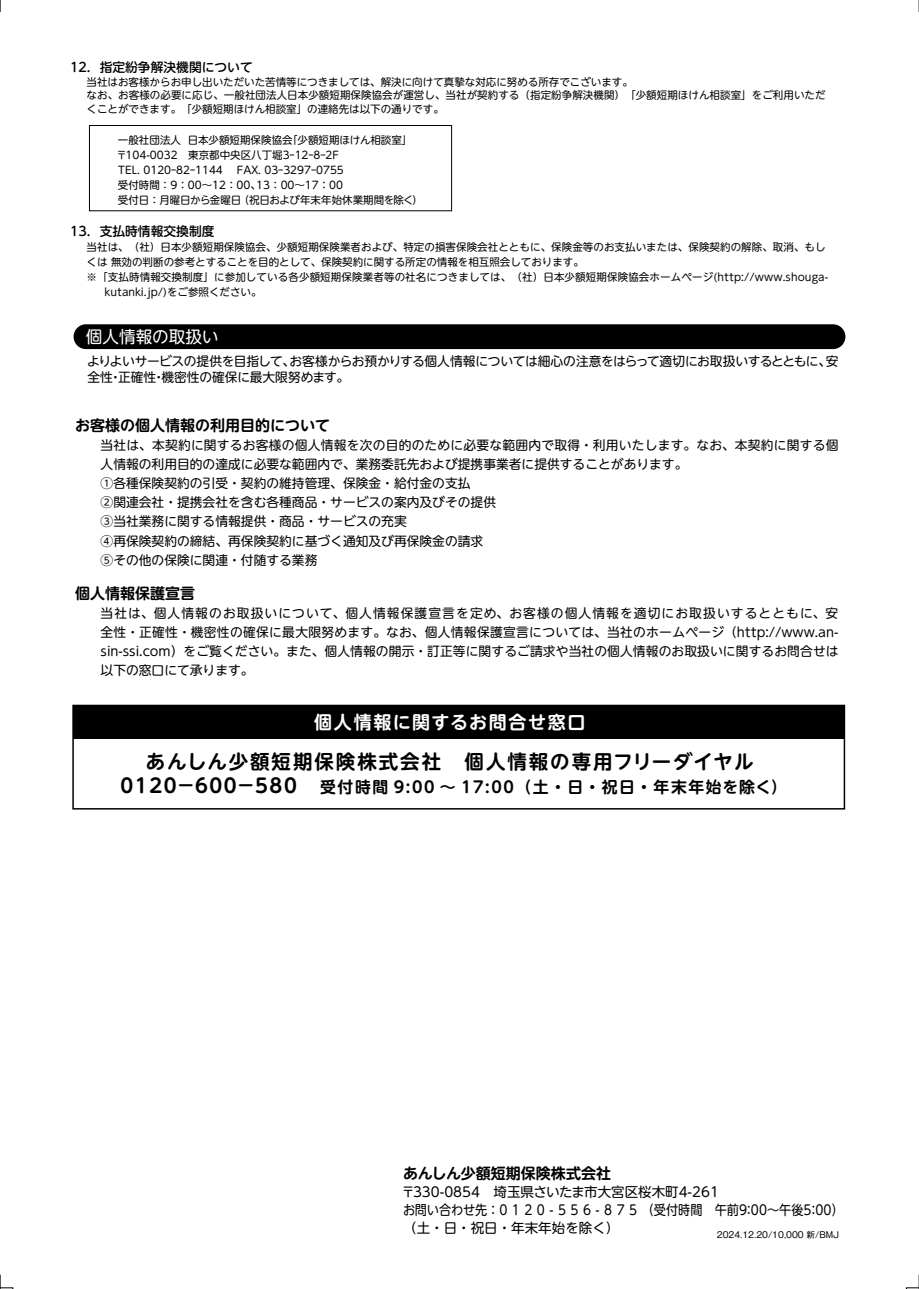
<style>
.page{position:relative;width:919px;height:1289px;background:#fff}
.page>*{position:absolute;margin:0;border:0;box-sizing:border-box;transform-origin:0 0}
.t1{font:700 19.5px "UD Shin M Go Pro De";letter-spacing:.1em;color:#000}
.t2{font:700 18px "UD Shin M Go Pro De";letter-spacing:.09em;color:#fff}
.t3{font:16.65px "UD Shin M Go Pro";color:#fff}
.t4{font:700 15.9px "UD Shin M Go Pro De";letter-spacing:.1em;color:#000}
.t5{font:700 15px "UD Shin M Go Pro De";color:#000}
.t6{font:13.5px/18px "UD Shin M Go Pro";color:#000}
.t7{font:12.75px/19.2px "UD Shin M Go Pro";color:#000}
.t8{font:12.75px/15.8px "UD Shin M Go Pro";letter-spacing:-.02em;color:#000}
.t9{font:500 12.75px "UD Shin M Go Pro";color:#000}
.t10{font:10.5px/15px "UD Shin M Go Pro";color:#000}
.t11{font:8.55px "Gothic MB101 Pro";color:#000}
.s1{font-size:19.5px}
</style>
<div class="page">
<div style="left:74px;top:324px;width:771px;height:25px;background:#000;border-radius:12px"></div>
<div style="left:72px;top:704px;width:773px;height:105px;border:2px solid #000"></div>
<div style="left:73px;top:705px;width:771px;height:34px;background:#000"></div>
<div style="left:89px;top:125px;width:363px;height:86px;border:1px solid #000"></div>
<svg style="left:0;top:1274px;width:13px;height:14px"></svg>
<svg style="left:0;top:0;width:1px;height:12px"></svg>
<svg style="left:918px;top:0;width:1px;height:12px"></svg>
<svg style="left:905px;top:1274px;width:14px;height:14px"></svg>
<p class="t9" style="left:70px;top:57px;width:184px">12．指定紛争解決機関について</p>
<p class="t10" style="left:87px;top:75px;width:740px;line-height:13.5px">当社はお客様からお申し出いただいた苦情等につきましては、解決に向けて真摯な対応に努める所存でこざいます。<br>なお、お客様の必要に応じ、一般社団法人日本少額短期保険協会が運営し、当社が契約する（指定紛争解決機関）「少額短期ほけん相談室」をご利用いただくことができます。「少額短期ほけん相談室」の連絡先は以下の通りです。</p>
<p class="t10" style="left:116px;top:132px;width:307px">一般社団法人 日本少額短期保険協会「少額短期ほけん相談室」〒104-0032 東京都中央区八丁堀3ー12ー8ー2F<br>TEL. 0120ー82ー1144 　FAX. 03ー3297ー0755<br>受付時間：9：00～12：00、13：00～17：00<br>受付日：月曜日から金曜日 （祝日および年末年始休業期間を除く）</p>
<p class="t9" style="left:70px;top:221px;width:146px">13．支払時情報交換制度</p>
<p class="t10" style="left:87px;top:239px;width:740px">当社は、（社）日本少額短期保険協会、少額短期保険業者および、特定の損害保険会社とともに、保険金等のお支払いまたは、保険契約の解除、取消、もし</p>
<p class="t10" style="left:87px;top:254px;width:498px">くは 無効の判断の参考とすることを目的として、保険契約に関する所定の情報を相互照会しております。</p>
<p class="t10" style="left:87px;top:269px;width:743px">※「支払時情報交換制度」に参加している各少額短期保険業者等の社名につきましては、（社）日本少額短期保険協会ホームページ(http://www.shouga-</p>
<p class="t10" style="left:105px;top:284px;width:158px">kutanki.jp/)をご参照ください。</p>
<h3 class="t3" style="left:86px;top:323px;width:134px">個人情報の取扱い</h3>
<p class="t8" style="left:87px;top:353px;width:752px">よりよいサービスの提供を目指して、お客様からお預かりする個人情報については細心の注意をはらって適切にお取扱いするとともに、安全性・正確性・機密性の確保に最大限努めます。</p>
<h3 class="t5" style="left:75px;top:413px;width:257px">お客様の個人情報の利用目的について</h3>
<p class="t7" style="left:101px;top:435px;width:739px">当社は、本契約に関するお客様の個人情報を次の目的のために必要な範囲内で取得・利用いたします。なお、本契約に関する個人情報の利用目的の達成に必要な範囲内で、業務委託先および提携事業者に提供することがあります。<br>①各種保険契約の引受・契約の維持管理、保険金・給付金の支払<br>②関連会社・提携会社を含む各種商品・サービスの案内及びその提供<br>③当社業務に関する情報提供・商品・サービスの充実<br>④再保険契約の締結、再保険契約に基づく通知及び再保険金の請求<br>⑤その他の保険に関連・付随する業務</p>
<h3 class="t5" style="left:75px;top:581px;width:122px">個人情報保護宣言</h3>
<p class="t7" style="left:101px;top:603px;width:739px;text-align:justify">当社は、個人情報のお取扱いについて、個人情報保護宣言を定め、お客様の個人情報を適切にお取扱いするとともに、安全性・正確性・機密性の確保に最大限努めます。なお、個人情報保護宣言については、当社のホームページ（http://www.an&shy;sin-ssi.com）をご覧ください。また、個人情報の開示・訂正等に関するご請求や当社の個人情報のお取扱いに関するお問合せは以下の窓口にて承ります。</p>
<h2 class="t2" style="left:314px;top:707px;width:273px">個人情報に関するお問合せ窓口</h2>
<h1 class="t1" style="left:146px;top:746px;width:609px">あんしん少額短期保険株式会社　個人情報の専用フリーダイヤル</h1>
<h3 class="t4" style="left:117px;top:774px;width:671px"><span class="s1">０１２０－６００－５８０　</span>受付時間 9:00 ～ 17:00（土・日・祝日・年末年始を除く）</h3>
<h3 class="t5" style="left:403px;top:1160px;width:209px">あんしん少額短期保険株式会社</h3>
<p class="t6" style="left:401px;top:1181px;width:443px">〒330-0854　埼玉県さいたま市大宮区桜木町4-261<br>お問い合わせ先：0 1 2 0 - 5 5 6 - 8 7 5 （受付時間　午前9：00～午後5：00）（土・日・祝日・年末年始を除く）</p>
<p class="t11" style="left:716px;top:1227px;width:124px">2024.12.20/10,000 新/BMJ</p>
</div>
